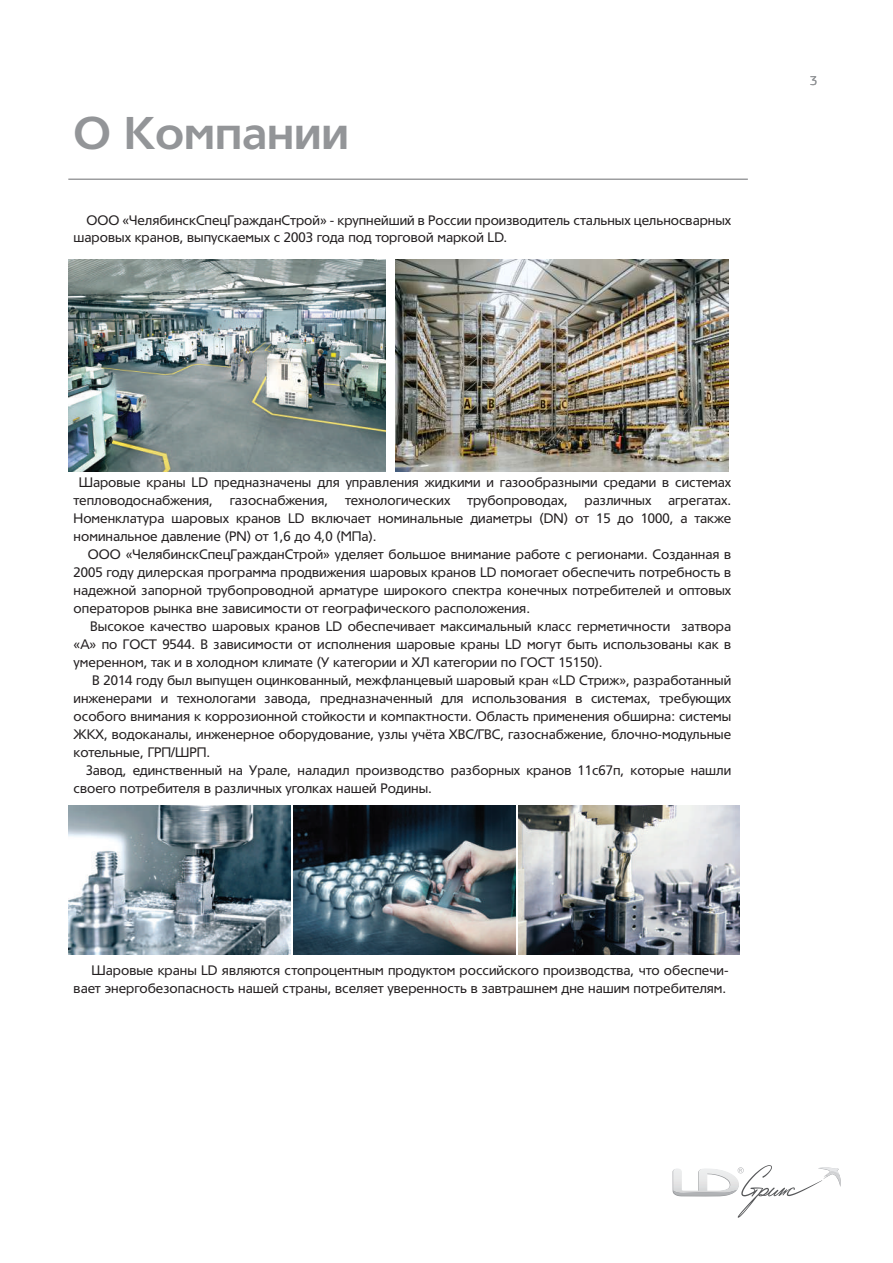
<style>
.page{position:relative;width:893px;height:1263px;background:#fff}
.page>*{position:absolute;margin:0;border:0;box-sizing:border-box;transform-origin:0 0}
.t1{font:700 45px "Tornado C";color:#939598}
.t2{font:13.5px/18px "Tornado C";color:#231f20;text-align:justify}
.t3{font:13.5px "PF Square Sans Pro";color:#939598}
</style>
<div class="page">
<img style="left:68px;top:259px;width:318px;height:212px">
<img style="left:395px;top:259px;width:333px;height:212px">
<img style="left:294px;top:806px;width:221px;height:148px">
<img style="left:69px;top:806px;width:221px;height:148px">
<img style="left:519px;top:806px;width:221px;height:148px">
<hr style="left:68px;top:179px;width:680px;height:1px;background:#6c6d70">
<svg style="left:673px;top:1165px;width:168px;height:53px"></svg>
<svg style="left:810px;top:76px;width:6px;height:9px"></svg>
<h1 class="t1" style="left:74px;top:109px;width:277px">О Компании</h1>
<p class="t2" style="left:74px;top:213px;width:659px;line-height:16.2px;text-indent:13px">ООО «ЧелябинскСпецГражданСтрой» - крупнейший в России производитель стальных цельносварных шаровых кранов, выпускаемых с 2003 года под торговой маркой LD.</p>
<p class="t3" style="left:810px;top:73px;width:9px">3</p>
<p class="t2" style="left:74px;top:473px;width:659px;text-indent:5px">Шаровые краны LD предназначены для управления жидкими и газообразными средами в системах тепловодоснабжения, газоснабжения, технологических трубопроводах, различных агрегатах.<br>Номенклатура шаровых кранов LD включает номинальные диаметры (DN) от 15 до 1000, а также номинальное давление (PN) от 1,6 до 4,0 (МПа).</p>
<p class="t2" style="left:74px;top:545px;width:659px;text-indent:14px">ООО «ЧелябинскСпецГражданСтрой» уделяет большое внимание работе с регионами. Созданная в 2005 году дилерская программа продвижения шаровых кранов LD помогает обеспечить потребность в надежной запорной трубопроводной арматуре широкого спектра конечных потребителей и оптовых операторов рынка вне зависимости от географического расположения.</p>
<p class="t2" style="left:74px;top:617px;width:659px;text-indent:17px">Высокое качество шаровых кранов LD обеспечивает максимальный класс герметичности затвора «А» по ГОСТ 9544. В зависимости от исполнения шаровые краны LD могут быть использованы как в умеренном, так и в холодном климате (У категории и ХЛ категории по ГОСТ 15150).</p>
<p class="t2" style="left:74px;top:671px;width:659px;text-indent:19px">В 2014 году был выпущен оцинкованный, межфланцевый шаровый кран «LD Стриж», разработанный инженерами и технологами завода, предназначенный для использования в системах, требующих особого внимания к коррозионной стойкости и компактности. Область применения обширна: системы ЖКХ, водоканалы, инженерное оборудование, узлы учёта ХВС/ГВС, газоснабжение, блочно-модульные котельные, ГРП/ШРП.</p>
<p class="t2" style="left:74px;top:761px;width:659px;text-indent:12px">Завод, единственный на Урале, наладил производство разборных кранов 11с67п, которые нашли своего потребителя в различных уголках нашей Родины.</p>
<p class="t2" style="left:74px;top:961px;width:656px;text-align:right">Шаровые краны LD являются стопроцентным продуктом российского производства, что обеспечи&shy;вает энергобезопасность нашей страны, вселяет уверенность в завтрашнем дне нашим потребителям.</p>
</div>
